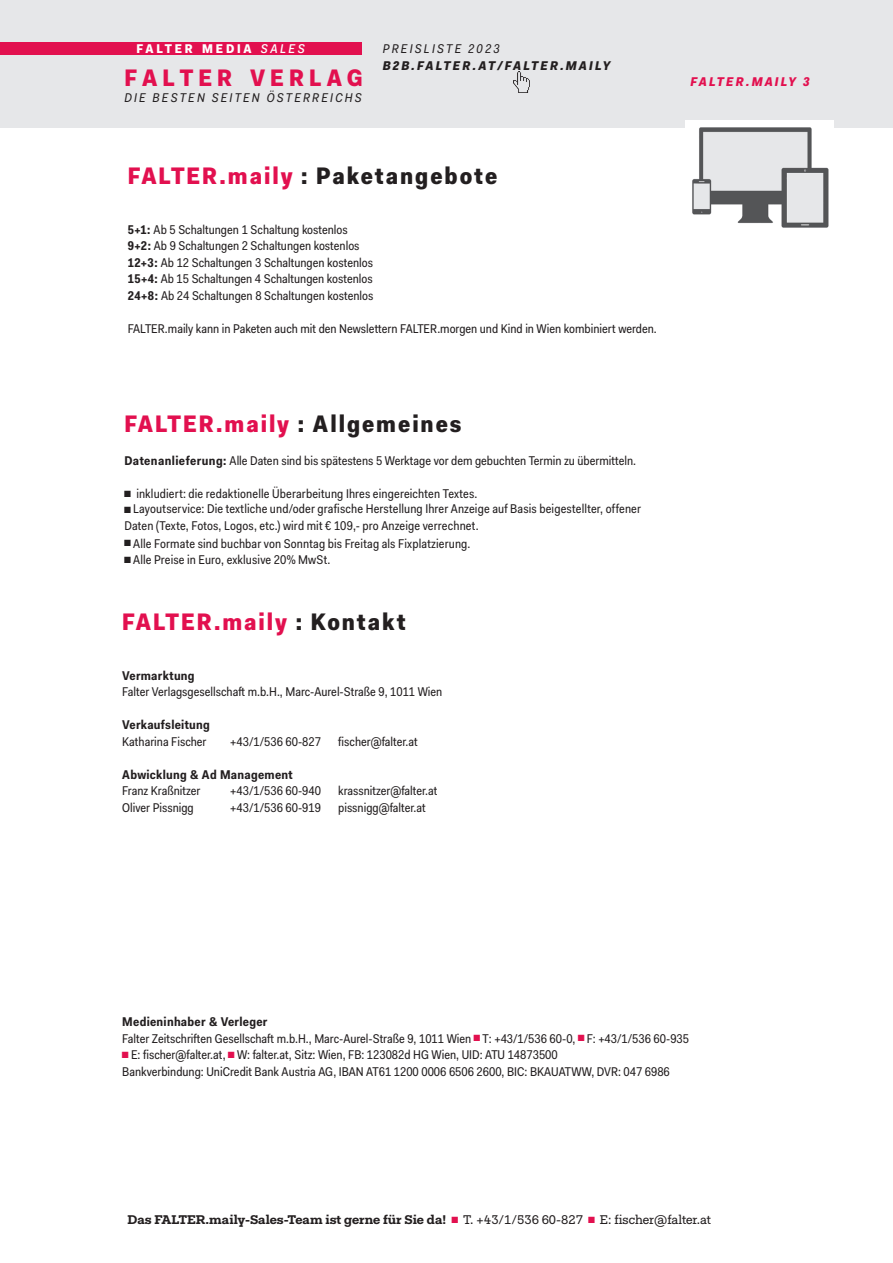
<style>
.page{position:relative;width:893px;height:1263px;background:#fff}
.page>*{position:absolute;margin:0;border:0;box-sizing:border-box;transform-origin:0 0}
.t1{font:900 24px "Fakt Sm Con Pro";letter-spacing:.08em;color:#e2104f}
.t2{font:900 24px "Fakt Sm Con Pro";letter-spacing:.08em;color:#231f20}
.t3{font:900 24px "Fakt Sm Con Pro";letter-spacing:.205em;color:#e2104f}
.sans_N_8_5{font:12.75px/16.5px "Fakt Sm Con Pro";color:#231f20}
.t4{font:700 12.75px "Fakt Slab Pro";color:#231f20}
.sansB_8_5_LW20{font:700 12.75px "Fakt Sm Con Pro";letter-spacing:.02em;color:#231f20}
.t5{font:italic 12.75px "Fakt Sm Con Pro";letter-spacing:.17em;color:#231f20}
.t6{font:italic 900 12.75px "Fakt Sm Con Pro";letter-spacing:.17em;color:#231f20}
.t7{font:900 12.75px "Fakt Sm Con Pro";letter-spacing:.215em;color:#fff}
.t8{font:italic 900 12.75px "Fakt Sm Con Pro";letter-spacing:.17em;color:#e2104f}
.s1{font-weight:500;font-style:italic}
.s2{color:#e2104f}
.s3{font-weight:700}
.s4{color:#231f20}
.s5{font-family:"Fakt Sm Con Pro";font-weight:400;color:#e2104f}
.s6{font-weight:400}
</style>
<div class="page">
<div style="left:0;top:0;width:893px;height:128px;background:#e6e7e9"></div>
<div style="left:22px;top:43px;width:340px;height:12px;background:#e2104f"></div>
<div style="left:0;top:43px;width:71px;height:12px;background:#e2104f"></div>
<img style="left:514px;top:72px;width:16px;height:21px">
<img style="left:685px;top:120px;width:148px;height:108px">
<p class="t7" style="left:136px;top:41px;width:170px">FALTER MEDIA <span class="s1">SALES</span></p>
<p class="t3" style="left:124px;top:61px;width:240px">FALTER VERLAG</p>
<p class="t5" style="left:124px;top:89px;width:239px">DIE BESTEN SEITEN ÖSTERREICHS</p>
<p class="t5" style="left:383px;top:40px;width:119px">PREISLISTE 2023</p>
<p class="t6" style="left:383px;top:57px;width:229px">B2B.FALTER.AT/FALTER.MAILY</p>
<p class="t2" style="left:128px;top:160px;width:371px"><span class="s2">FALTER.maily</span> : Paketangebote</p>
<p class="sans_N_8_5" style="left:128px;top:221px;width:222px"><span class="s3">5+1:</span> Ab 5 Schaltungen 1 Schaltung kostenlos</p>
<p class="sans_N_8_5" style="left:128px;top:238px;width:233px"><span class="s3">9+2:</span> Ab 9 Schaltungen 2 Schaltungen kostenlos</p>
<p class="sans_N_8_5" style="left:128px;top:254px;width:247px"><span class="s3">12+3:</span> Ab 12 Schaltungen 3 Schaltungen kostenlos</p>
<p class="sans_N_8_5" style="left:128px;top:271px;width:247px"><span class="s3">15+4:</span> Ab 15 Schaltungen 4 Schaltungen kostenlos</p>
<p class="sans_N_8_5" style="left:128px;top:287px;width:247px"><span class="s3">24+8:</span> Ab 24 Schaltungen 8 Schaltungen kostenlos</p>
<p class="sans_N_8_5" style="left:128px;top:320px;width:530px">FALTER.maily kann in Paketen auch mit den Newslettern FALTER.morgen und Kind in Wien kombiniert werden.</p>
<p class="t1" style="left:124px;top:408px;width:339px">FALTER.maily <span class="s4">: Allgemeines</span></p>
<p class="sans_N_8_5" style="left:124px;top:452px;width:513px"><span class="s3">Datenanlieferung:</span> Alle Daten sind bis spätestens 5 Werktage vor dem gebuchten Termin zu übermitteln.</p>
<p class="sans_N_8_5" style="left:124px;top:485px;width:355px">◼ inkludiert: die redaktionelle Überarbeitung Ihres eingereichten Textes.</p>
<p class="sans_N_8_5" style="left:124px;top:500px;width:518px">◼ Layoutservice: Die textliche und/oder grafische Herstellung Ihrer Anzeige auf Basis beigestellter, offener<br>Daten (Texte, Fotos, Logos, etc.) wird mit € 109,- pro Anzeige verrechnet.</p>
<p class="sans_N_8_5" style="left:124px;top:535px;width:348px">◼ Alle Formate sind buchbar von Sonntag bis Freitag als Fixplatzierung.</p>
<p class="sans_N_8_5" style="left:124px;top:551px;width:208px">◼ Alle Preise in Euro, exklusive 20% MwSt.</p>
<p class="t1" style="left:122px;top:606px;width:285px">FALTER.maily <span class="s4">: Kontakt</span></p>
<p class="sansB_8_5_LW20" style="left:122px;top:667px;width:74px">Vermarktung</p>
<p class="sans_N_8_5" style="left:122px;top:683px;width:322px">Falter Verlagsgesellschaft m.b.H., Marc-Aurel-Straße 9, 1011 Wien</p>
<p class="sansB_8_5_LW20" style="left:122px;top:716px;width:89px">Verkaufsleitung</p>
<p class="sans_N_8_5" style="left:122px;top:733px;width:86px">Katharina Fischer</p>
<p class="sans_N_8_5" style="left:230px;top:733px;width:92px">+43/1/536 60-827</p>
<p class="sans_N_8_5" style="left:338px;top:733px;width:81px">fischer@falter.at</p>
<p class="sansB_8_5_LW20" style="left:122px;top:766px;width:172px">Abwicklung &amp; Ad Management</p>
<p class="sans_N_8_5" style="left:122px;top:782px;width:80px">Franz Kraßnitzer</p>
<p class="sans_N_8_5" style="left:230px;top:782px;width:92px">+43/1/536 60-940</p>
<p class="sans_N_8_5" style="left:338px;top:782px;width:101px">krassnitzer@falter.at</p>
<p class="sans_N_8_5" style="left:122px;top:799px;width:73px">Oliver Pissnigg</p>
<p class="sans_N_8_5" style="left:230px;top:799px;width:92px">+43/1/536 60-919</p>
<p class="sans_N_8_5" style="left:338px;top:799px;width:89px">pissnigg@falter.at</p>
<p class="t8" style="left:690px;top:73px;width:120px">FALTER.MAILY 3</p>
<p class="sansB_8_5_LW20" style="left:122px;top:1013px;width:147px">Medieninhaber &amp; Verleger</p>
<p class="sans_N_8_5" style="left:122px;top:1030px;width:568px">Falter Zeitschriften Gesellschaft m.b.H., Marc-Aurel-Straße 9, 1011 Wien <span class="s2">◼</span> T: +43/1/536 60-0, <span class="s2">◼</span> F: +43/1/536 60-935</p>
<p class="sans_N_8_5" style="left:122px;top:1046px;width:437px"><span class="s2">◼</span> E: fischer@falter.at, <span class="s2">◼</span> W: falter.at, Sitz: Wien, FB: 123082d HG Wien, UID: ATU 14873500</p>
<p class="sans_N_8_5" style="left:122px;top:1063px;width:549px">Bankverbindung: UniCredit Bank Austria AG, IBAN AT61 1200 0006 6506 2600, BIC: BKAUATWW, DVR: 047 6986</p>
<p class="t4" style="left:128px;top:1211px;width:585px">Das FALTER.maily-Sales-Team ist gerne für Sie da! <span class="s5">◼</span> <span class="s6">T. +43/1/536 60-827</span> <span class="s5">◼</span> <span class="s6">E: fischer@falter.at</span></p>
</div>
